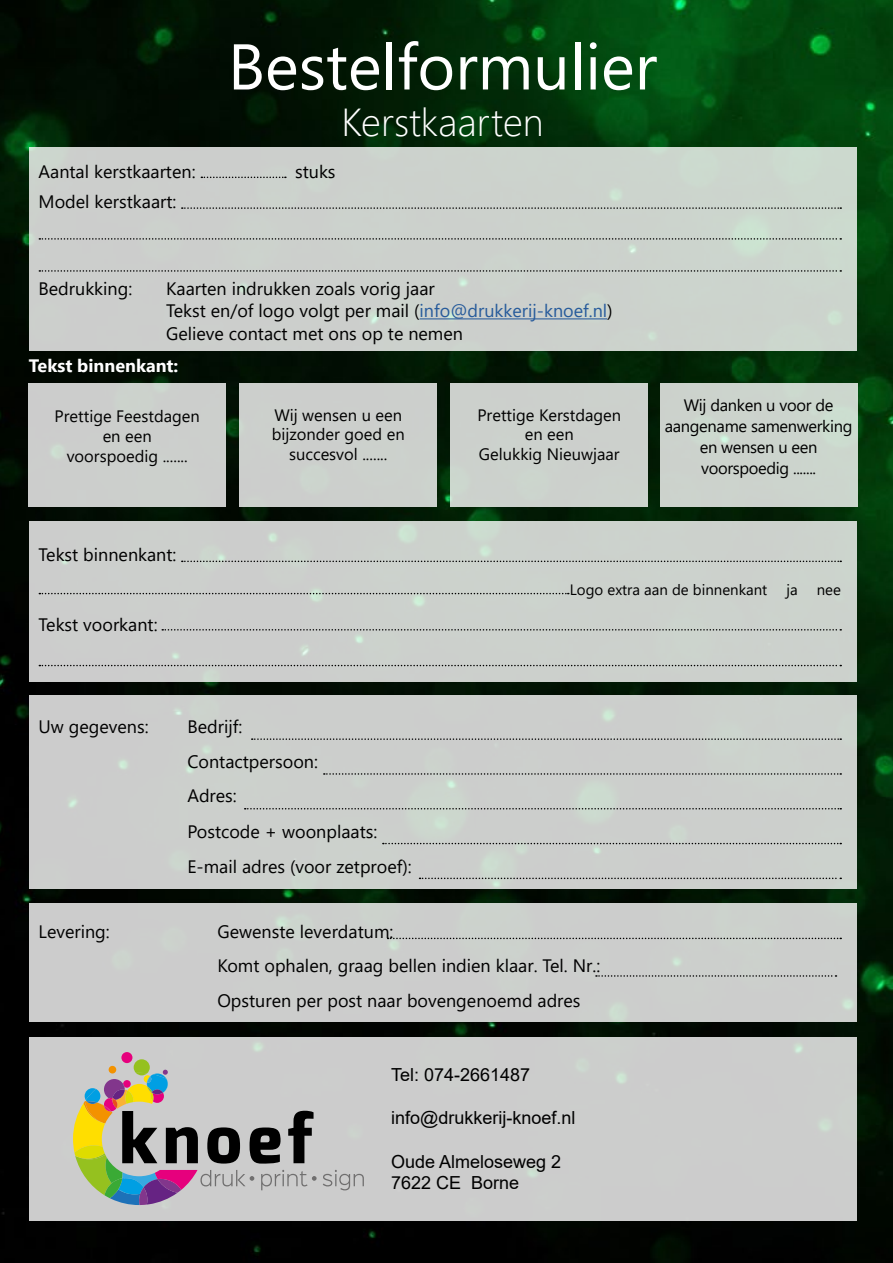
<style>
.page{position:relative;width:893px;height:1263px;background:#fff}
.page>*{position:absolute;margin:0;border:0;box-sizing:border-box;transform-origin:0 0}
.t1{font:64.5px "Segoe UI";color:#fff}
.t2{font:300 39px "Segoe UI";color:#fff}
.t3{font:18px/35px "Segoe UI";color:#000}
.t4{font:18px/21.6px "Arial";color:#000}
.t5{font:700 18px "Segoe UI";color:#fff}
.t6{font:16.5px/19.8px "Segoe UI";color:#000;text-align:center}
.t7{font:16.5px/21px "Segoe UI";letter-spacing:-.02em;color:#000;text-align:center}
.t8{font:15px "Segoe UI";color:#000}
.s1{color:#275b9b}
</style>
<div class="page">
<img style="left:0;top:0;width:893px;height:1263px">
<div style="left:29px;top:147px;width:827px;height:204px;background:#ccd1cc"></div>
<div style="left:29px;top:521px;width:827px;height:160px;background:#ccd0cc"></div>
<svg style="left:182px;top:561px;width:659px;height:1px"></svg>
<svg style="left:182px;top:207px;width:659px;height:2px"></svg>
<svg style="left:162px;top:629px;width:679px;height:1px"></svg>
<svg style="left:39px;top:665px;width:802px;height:1px"></svg>
<svg style="left:39px;top:238px;width:802px;height:2px"></svg>
<svg style="left:39px;top:270px;width:802px;height:2px"></svg>
<svg style="left:39px;top:593px;width:530px;height:1px"></svg>
<div style="left:29px;top:696px;width:827px;height:193px;background:#cccecc"></div>
<svg style="left:252px;top:738px;width:589px;height:2px"></svg>
<svg style="left:245px;top:808px;width:596px;height:1px"></svg>
<svg style="left:324px;top:773px;width:517px;height:2px"></svg>
<svg style="left:383px;top:843px;width:458px;height:1px"></svg>
<svg style="left:419px;top:878px;width:422px;height:1px"></svg>
<div style="left:29px;top:903px;width:827px;height:119px;background:#cccdcc"></div>
<svg style="left:388px;top:938px;width:453px;height:1px"></svg>
<svg style="left:596px;top:975px;width:240px;height:2px"></svg>
<div style="left:29px;top:383px;width:197px;height:123px;background:#cccecc"></div>
<div style="left:451px;top:383px;width:197px;height:123px;background:#ccd0cc"></div>
<div style="left:240px;top:383px;width:197px;height:123px;background:#cccfcc"></div>
<div style="left:660px;top:383px;width:197px;height:123px;background:#ccd3cd"></div>
<div style="left:29px;top:1037px;width:827px;height:183px;background:#ccc"></div>
<div style="left:121px;top:1052px;width:11px;height:11px;background:#e6007d;border-radius:50%"></div>
<svg style="left:73px;top:1059px;width:244px;height:146px"></svg>
<svg style="left:323px;top:1170px;width:41px;height:20px"></svg>
<svg style="left:201px;top:177px;width:85px;height:1px"></svg>
<hr style="left:420px;top:318px;width:187px;height:1px;background:#275b9b">
<h1 class="t1" style="left:228px;top:6px;width:431px">Bestelformulier</h1>
<h2 class="t2" style="left:342px;top:86px;width:204px">Kerstkaarten</h2>
<p class="t3" style="left:39px;top:152px;width:159px">Aantal kerstkaarten:</p>
<p class="t3" style="left:295px;top:152px;width:42px">stuks</p>
<p class="t3" style="left:39px;top:182px;width:139px">Model kerstkaart:</p>
<p class="t3" style="left:39px;top:269px;width:95px">Bedrukking:</p>
<p class="t3" style="left:166px;top:276px;width:448px;line-height:22.5px">Kaarten indrukken zoals vorig jaar<br>Tekst en/of logo volgt per mail (<span class="s1">info@drukkerij-knoef.nl</span>)<br>Gelieve contact met ons op te nemen</p>
<p class="t5" style="left:29px;top:349px;width:151px">Tekst binnenkant:</p>
<p class="t6" style="left:55px;top:405px;width:147px">Prettige Feestdagen en een<br>voorspoedig .......</p>
<p class="t6" style="left:272px;top:403px;width:134px">Wij wensen u een bijzonder goed en succesvol .......</p>
<p class="t6" style="left:477px;top:403px;width:145px">Prettige Kerstdagen en een<br>Gelukkig Nieuwjaar</p>
<p class="t7" style="left:665px;top:393px;width:189px">Wij danken u voor de aangename samenwerking en wensen u een voorspoedig .......</p>
<p class="t3" style="left:39px;top:536px;width:139px">Tekst binnenkant:</p>
<p class="t3" style="left:39px;top:605px;width:120px">Tekst voorkant:</p>
<p class="t3" style="left:39px;top:708px;width:112px">Uw gegevens:</p>
<p class="t3" style="left:187px;top:708px;width:226px">Bedrijf:<br>Contactpersoon:<br>Adres:<br>Postcode + woonplaats:<br>E-mail adres (voor zetproef):</p>
<p class="t8" style="left:570px;top:575px;width:199px">Logo extra aan de binnenkant</p>
<p class="t8" style="left:786px;top:575px;width:13px">ja</p>
<p class="t8" style="left:817px;top:575px;width:26px">nee</p>
<p class="t3" style="left:39px;top:912px;width:73px">Levering:</p>
<p class="t3" style="left:217px;top:912px;width:384px;line-height:34.5px">Gewenste leverdatum:<br>Komt ophalen, graag bellen indien klaar. Tel. Nr.:<br>Opsturen per post naar bovengenoemd adres</p>
<p class="t4" style="left:391px;top:1064px;width:141px">Tel: 074-2661487</p>
<p class="t4" style="left:391px;top:1107px;width:186px">info@drukkerij-knoef.nl</p>
<p class="t4" style="left:391px;top:1150px;width:172px">Oude Almeloseweg 2<br>7622 CE Borne</p>
</div>
